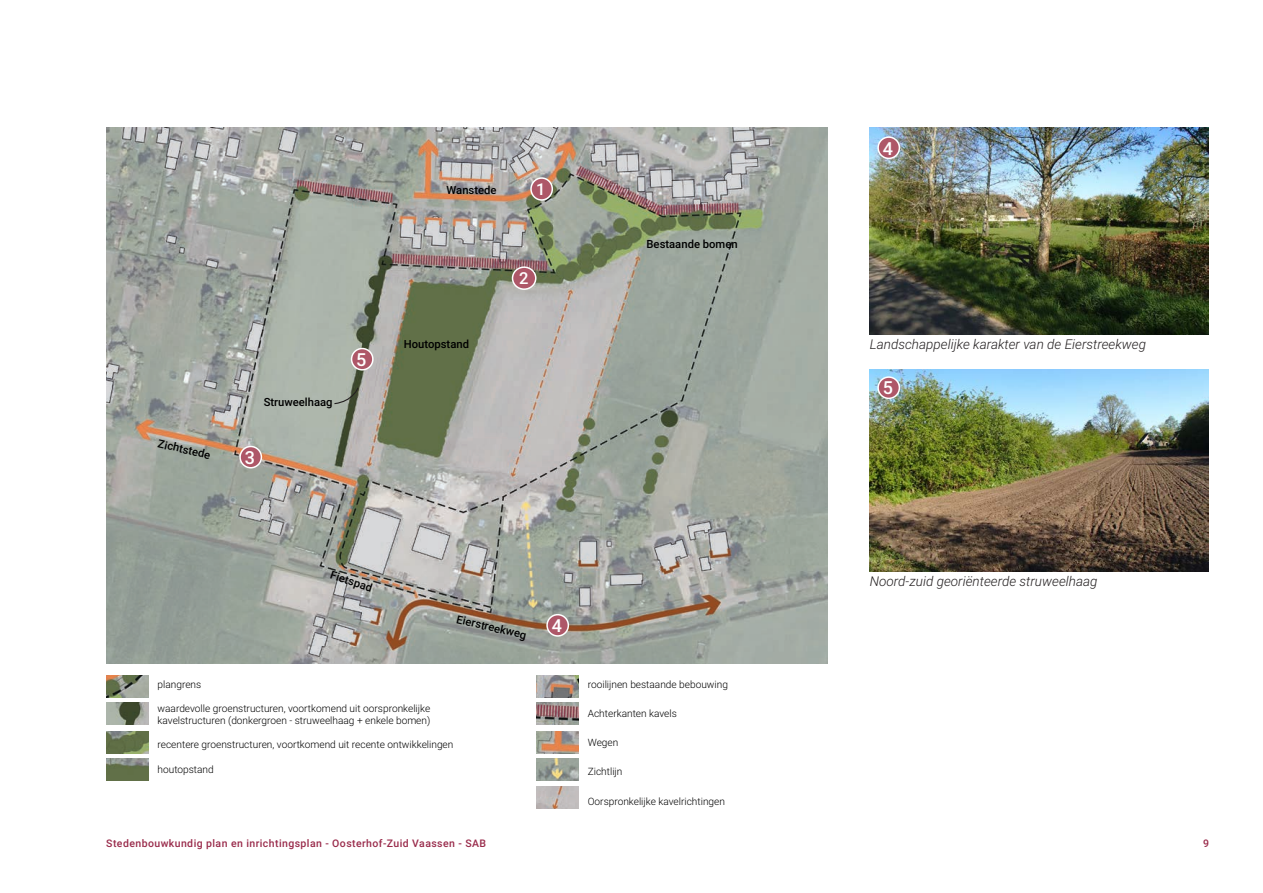
<style>
.page{position:relative;width:1263px;height:893px;background:#fff}
.page>*{position:absolute;margin:0;border:0;box-sizing:border-box;transform-origin:0 0}
.t1{font:500 18px "Roboto";color:#fff}
.t2{font:500 16.5px "Roboto";color:#fff}
.Onderschrift{font:italic 300 13.5px "Roboto";color:#231f20}
.tekst_op_kaart{font:500 11.25px "Roboto";color:#000}
.t3{font:500 10.5px "Roboto";letter-spacing:.04em;color:#992b4b}
.tekst_op_kaart-2{font:300 10.2px/12.1px "Roboto";color:#000}
</style>
<div class="page">
<img style="left:870px;top:370px;width:339px;height:202px">
<img style="left:106px;top:128px;width:721px;height:536px">
<img style="left:106px;top:675px;width:43px;height:22px">
<img style="left:536px;top:675px;width:43px;height:22px">
<img style="left:536px;top:731px;width:43px;height:22px">
<img style="left:536px;top:758px;width:43px;height:22px">
<img style="left:536px;top:787px;width:43px;height:22px">
<img style="left:106px;top:702px;width:43px;height:22px">
<img style="left:536px;top:702px;width:43px;height:22px">
<img style="left:106px;top:731px;width:43px;height:22px">
<img style="left:106px;top:758px;width:43px;height:22px">
<svg style="left:333px;top:387px;width:26px;height:18px"></svg>
<div style="left:878px;top:377px;width:21px;height:21px;background:#ae5768;border-radius:50%"></div>
<div style="left:877px;top:376px;width:23px;height:23px;border:2px solid #fff;border-radius:50%"></div>
<div style="left:531px;top:178px;width:21px;height:22px;background:#ae5768;border-radius:50%"></div>
<div style="left:530px;top:177px;width:23px;height:24px;border:2px solid #fff;border-radius:50%"></div>
<div style="left:512px;top:267px;width:24px;height:22px;background:#ae5768;border-radius:50%"></div>
<div style="left:512px;top:266px;width:24px;height:24px;border:2px solid #fff;border-radius:50%"></div>
<div style="left:240px;top:446px;width:21px;height:22px;background:#ae5768;border-radius:50%"></div>
<div style="left:239px;top:446px;width:23px;height:22px;border:2px solid #fff;border-radius:50%"></div>
<div style="left:547px;top:615px;width:21px;height:21px;background:#ae5768;border-radius:50%"></div>
<div style="left:546px;top:614px;width:23px;height:23px;border:2px solid #fff;border-radius:50%"></div>
<div style="left:352px;top:349px;width:21px;height:21px;background:#ae5768;border-radius:50%"></div>
<div style="left:351px;top:348px;width:23px;height:23px;border:2px solid #fff;border-radius:50%"></div>
<img style="left:870px;top:128px;width:339px;height:207px">
<div style="left:878px;top:137px;width:21px;height:21px;background:#ae5768;border-radius:50%"></div>
<div style="left:877px;top:136px;width:23px;height:23px;border:2px solid #fff;border-radius:50%"></div>
<p class="tekst_op_kaart" style="left:160px;top:435px;width:55px;rotate:13deg">Zichtstede</p>
<p class="tekst_op_kaart" style="left:264px;top:394px;width:70px">Struweelhaag</p>
<p class="t1" style="left:245px;top:445px;width:12px">3</p>
<p class="t1" style="left:356px;top:347px;width:12px">5</p>
<p class="tekst_op_kaart" style="left:447px;top:182px;width:52px">Wanstede</p>
<p class="t2" style="left:536px;top:178px;width:11px">1</p>
<p class="tekst_op_kaart" style="left:404px;top:336px;width:67px">Houtopstand</p>
<p class="t2" style="left:519px;top:267px;width:11px">2</p>
<p class="tekst_op_kaart" style="left:646px;top:236px;width:93px">Bestaande bomen</p>
<p class="tekst_op_kaart" style="left:333px;top:567px;width:45px;rotate:18deg">Fietspad</p>
<p class="tekst_op_kaart" style="left:459px;top:611px;width:73px;rotate:13deg">Eierstreekweg</p>
<p class="tekst_op_kaart-2" style="left:158px;top:677px;width:45px">plangrens</p>
<p class="tekst_op_kaart-2" style="left:158px;top:702px;width:274px">waardevolle groenstructuren, voortkomend uit oorspronkelijke kavelstructuren (donkergroen - struweelhaag + enkele bomen)</p>
<p class="tekst_op_kaart-2" style="left:158px;top:738px;width:297px">recentere groenstructuren, voortkomend uit recente ontwikkelingen</p>
<p class="tekst_op_kaart-2" style="left:158px;top:762px;width:58px">houtopstand</p>
<p class="t1" style="left:552px;top:613px;width:12px">4</p>
<p class="tekst_op_kaart-2" style="left:588px;top:677px;width:142px">rooilijnen bestaande bebouwing</p>
<p class="tekst_op_kaart-2" style="left:588px;top:707px;width:91px">Achterkanten kavels</p>
<p class="tekst_op_kaart-2" style="left:588px;top:736px;width:32px">Wegen</p>
<p class="tekst_op_kaart-2" style="left:588px;top:765px;width:36px">Zichtlijn</p>
<p class="tekst_op_kaart-2" style="left:588px;top:794px;width:139px">Oorspronkelijke kavelrichtingen</p>
<p class="t1" style="left:883px;top:135px;width:12px">4</p>
<p class="Onderschrift" style="left:870px;top:335px;width:278px">Landschappelijke karakter van de Eierstreekweg</p>
<p class="t1" style="left:883px;top:375px;width:12px">5</p>
<p class="Onderschrift" style="left:870px;top:572px;width:229px">Noord-zuid georiënteerde struweelhaag</p>
<p class="t3" style="left:106px;top:835px;width:381px">Stedenbouwkundig plan en inrichtingsplan - Oosterhof-Zuid Vaassen - SAB</p>
<p class="t3" style="left:1203px;top:835px;width:7px">9</p>
</div>
